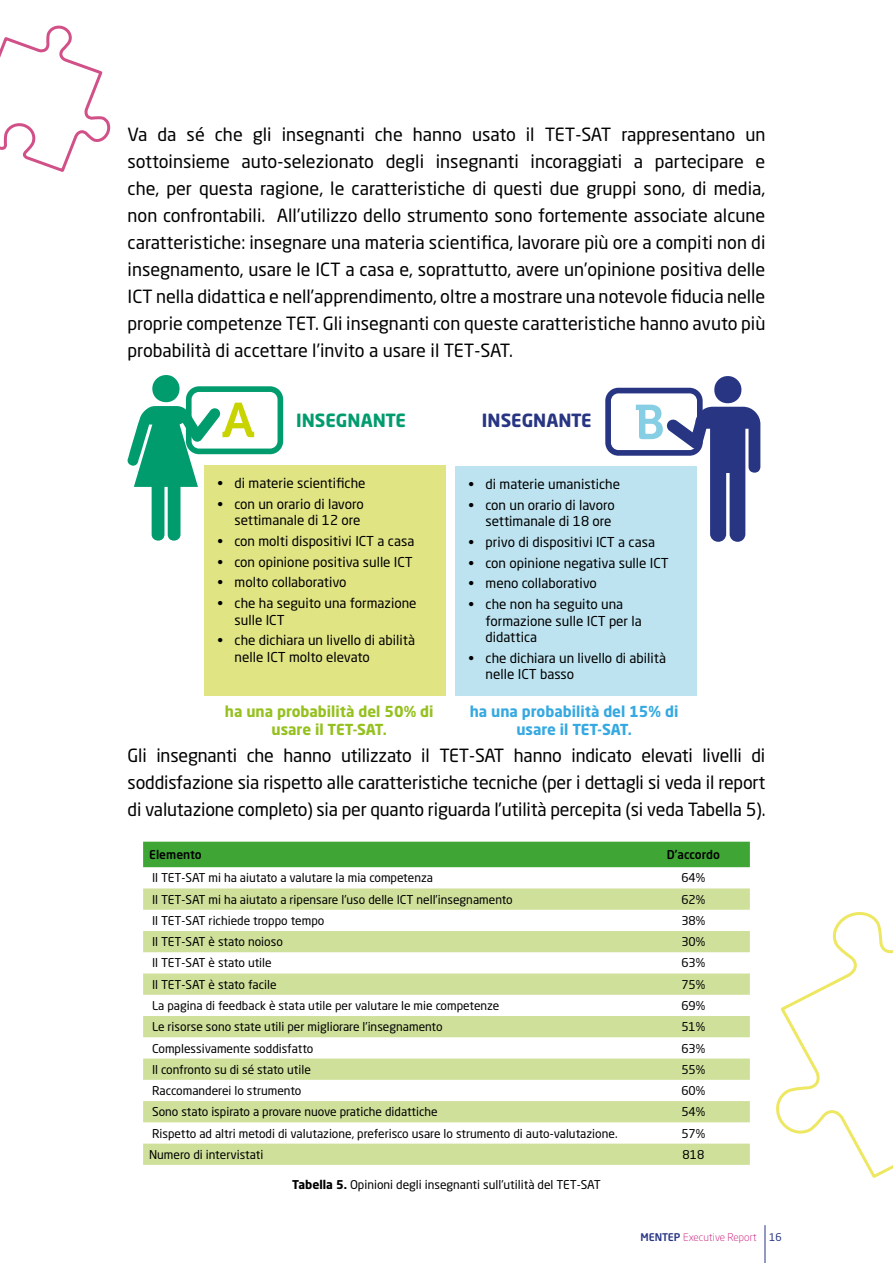
<style>
.page{position:relative;width:893px;height:1263px;background:#fff}
.page>*{position:absolute;margin:0;border:0;box-sizing:border-box;transform-origin:0 0}
.Body_text{font:18px/27px "Neo Sans Std";letter-spacing:-.01em;color:#000;text-align:justify}
.t1{font:700 18px "Neo Sans Std";color:#009c6e}
.t2{font:700 18px "Neo Sans Std";color:#283583}
.t3{font:700 15px/18px "Neo Sans Std";color:#95c11f;text-align:center}
.t4{font:700 15px/18px "Neo Sans Std";color:#36a9e1;text-align:center}
.t5{font:13.5px/16.5px "Neo Sans Std";color:#000}
.Footnotes{font:12px "Neo Sans Std";color:#000}
.Body_text-2{font:12px "Neo Sans Std";color:#000}
.Footnotes-2{font:500 12px "Neo Sans Std";color:#000}
.t6{font:300 10.5px "Neo Sans Std";color:#c70c6f}
.s1{font-weight:700}
.s2{font-weight:500;color:#283583}
.s3{font-weight:400;color:#283583}
</style>
<div class="page">
<hr style="left:765px;top:1225px;width:1px;height:38px;background:#283583">
<div style="left:205px;top:465px;width:241px;height:231px;background:#e0e483"></div>
<div style="left:456px;top:466px;width:241px;height:230px;background:#bde3f0"></div>
<svg style="left:128px;top:375px;width:155px;height:166px"></svg>
<svg style="left:605px;top:376px;width:155px;height:166px"></svg>
<div style="left:143px;top:842px;width:607px;height:25px;background:#3fa535"></div>
<svg style="left:143px;top:888px;width:607px;height:277px;fill:#cfe09b"></svg>
<svg style="left:0;top:25px;width:111px;height:147px"></svg>
<svg style="left:776px;top:912px;width:117px;height:266px"></svg>
<p class="Body_text" style="left:128px;top:121px;width:639px">Va da sé che gli insegnanti che hanno usato il TET-SAT rappresentano un sottoinsieme auto-selezionato degli insegnanti incoraggiati a partecipare e che, per questa ragione, le caratteristiche di questi due gruppi sono, di media, non confrontabili. All’utilizzo dello strumento sono fortemente associate alcune caratteristiche: insegnare una materia scientifica, lavorare più ore a compiti non di insegnamento, usare le ICT a casa e, soprattutto, avere un’opinione positiva delle ICT nella didattica e nell’apprendimento, oltre a mostrare una notevole fiducia nelle proprie competenze TET. Gli insegnanti con queste caratteristiche hanno avuto più probabilità di accettare l’invito a usare il TET-SAT.</p>
<p class="t1" style="left:296px;top:408px;width:111px">INSEGNANTE</p>
<p class="t2" style="left:482px;top:408px;width:111px">INSEGNANTE</p>
<p class="t5" style="left:218px;top:474px;width:149px">• di materie scientifiche</p>
<p class="t5" style="left:218px;top:495px;width:148px;text-align:right">• con un orario di lavoro settimanale di 12 ore</p>
<p class="t5" style="left:218px;top:532px;width:198px">• con molti dispositivi ICT a casa</p>
<p class="t5" style="left:218px;top:553px;width:197px">• con opinione positiva sulle ICT</p>
<p class="t5" style="left:218px;top:574px;width:131px">• molto collaborativo</p>
<p class="t5" style="left:235px;top:595px;width:183px;text-indent:-17px">• che ha seguito una formazione sulle ICT</p>
<p class="t5" style="left:235px;top:632px;width:182px;text-indent:-17px">• che dichiara un livello di abilità nelle ICT molto elevato</p>
<p class="t5" style="left:469px;top:475px;width:153px">• di materie umanistiche</p>
<p class="t5" style="left:469px;top:496px;width:148px;text-align:right">• con un orario di lavoro settimanale di 18 ore</p>
<p class="t5" style="left:469px;top:533px;width:188px">• privo di dispositivi ICT a casa</p>
<p class="t5" style="left:469px;top:554px;width:202px">• con opinione negativa sulle ICT</p>
<p class="t5" style="left:469px;top:575px;width:130px">• meno collaborativo</p>
<p class="t5" style="left:486px;top:596px;width:158px;text-indent:-17px">• che non ha seguito una formazione sulle ICT per la didattica</p>
<p class="t5" style="left:486px;top:649px;width:182px;text-indent:-17px">• che dichiara un livello di abilità nelle ICT basso</p>
<p class="t3" style="left:225px;top:702px;width:210px">ha una probabilità del 50% di usare il TET-SAT.</p>
<p class="t4" style="left:470px;top:702px;width:210px">ha una probabilità del 15% di usare il TET-SAT.</p>
<p class="Body_text" style="left:128px;top:742px;width:639px">Gli insegnanti che hanno utilizzato il TET-SAT hanno indicato elevati livelli di soddisfazione sia rispetto alle caratteristiche tecniche (per i dettagli si veda il report di valutazione completo) sia per quanto riguarda l’utilità percepita (si veda Tabella 5).</p>
<p class="Footnotes-2" style="left:149px;top:847px;width:54px">Elemento</p>
<p class="Footnotes-2" style="left:667px;top:847px;width:55px">D’accordo</p>
<p class="Footnotes" style="left:152px;top:871px;width:283px">Il TET-SAT mi ha aiutato a valutare la mia competenza</p>
<p class="Footnotes" style="left:681px;top:871px;width:26px">64%</p>
<p class="Footnotes" style="left:152px;top:892px;width:362px">Il TET-SAT mi ha aiutato a ripensare l’uso delle ICT nell’insegnamento</p>
<p class="Footnotes" style="left:681px;top:892px;width:26px">62%</p>
<p class="Footnotes" style="left:152px;top:913px;width:174px">Il TET-SAT richiede troppo tempo</p>
<p class="Footnotes" style="left:681px;top:913px;width:26px">38%</p>
<p class="Footnotes" style="left:152px;top:934px;width:132px">Il TET-SAT è stato noioso</p>
<p class="Footnotes" style="left:681px;top:934px;width:26px">30%</p>
<p class="Footnotes" style="left:152px;top:956px;width:121px">Il TET-SAT è stato utile</p>
<p class="Footnotes" style="left:681px;top:956px;width:26px">63%</p>
<p class="Footnotes" style="left:152px;top:977px;width:126px">Il TET-SAT è stato facile</p>
<p class="Footnotes" style="left:681px;top:977px;width:26px">75%</p>
<p class="Footnotes" style="left:152px;top:998px;width:349px">La pagina di feedback è stata utile per valutare le mie competenze</p>
<p class="Footnotes" style="left:681px;top:998px;width:26px">69%</p>
<p class="Footnotes" style="left:152px;top:1019px;width:292px">Le risorse sono state utili per migliorare l’insegnamento</p>
<p class="Footnotes" style="left:681px;top:1019px;width:26px">51%</p>
<p class="Footnotes" style="left:152px;top:1041px;width:163px">Complessivamente soddisfatto</p>
<p class="Footnotes" style="left:681px;top:1041px;width:26px">63%</p>
<p class="Footnotes" style="left:152px;top:1062px;width:160px">Il confronto su di sé stato utile</p>
<p class="Footnotes" style="left:681px;top:1062px;width:26px">55%</p>
<p class="Footnotes" style="left:152px;top:1083px;width:151px">Raccomanderei lo strumento</p>
<p class="Footnotes" style="left:681px;top:1083px;width:26px">60%</p>
<p class="Footnotes" style="left:152px;top:1104px;width:287px">Sono stato ispirato a provare nuove pratiche didattiche</p>
<p class="Footnotes" style="left:681px;top:1104px;width:26px">54%</p>
<p class="Footnotes" style="left:152px;top:1126px;width:467px">Rispetto ad altri metodi di valutazione, preferisco usare lo strumento di auto-valutazione.</p>
<p class="Footnotes" style="left:681px;top:1126px;width:26px">57%</p>
<p class="Footnotes" style="left:149px;top:1147px;width:116px">Numero di intervistati</p>
<p class="Footnotes" style="left:682px;top:1147px;width:23px">818</p>
<p class="Body_text-2" style="left:292px;top:1177px;width:310px"><span class="s1">Tabella 5.</span> Opinioni degli insegnanti sull’utilità del TET-SAT</p>
<p class="t6" style="left:640px;top:1230px;width:143px"><span class="s2">MENTEP</span> Executive Report <span class="s3">16</span></p>
</div>
